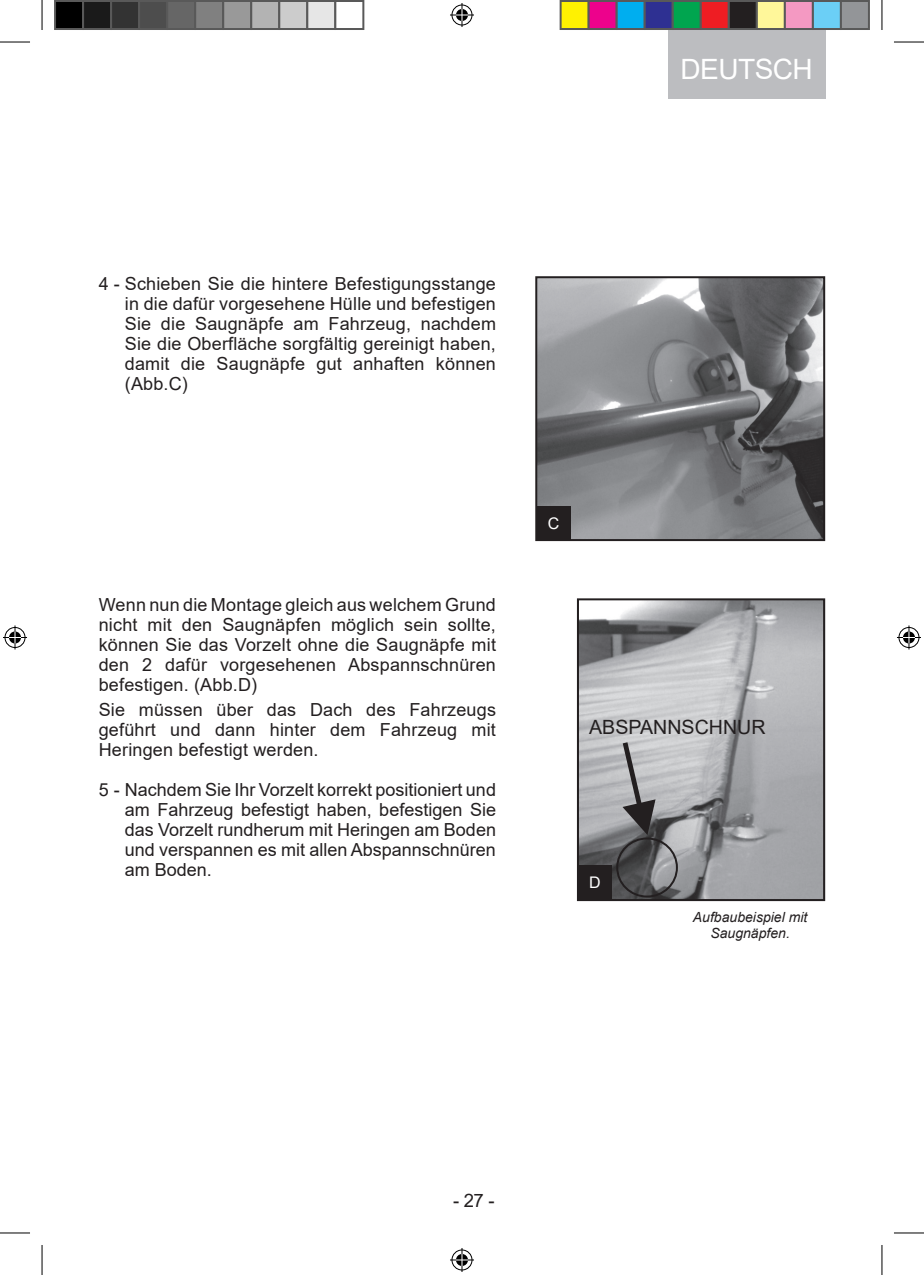
<style>
.page{position:relative;width:924px;height:1275px;background:#fff}
.page>*{position:absolute;margin:0;border:0;box-sizing:border-box;transform-origin:0 0}
.t1{font:28px "Arial";letter-spacing:-.02em;color:#fff}
.t2{font:19.6px "Arial";color:#231f20}
.t3{font:18.6px "Arial";color:#231f20}
.t4{font:18px/20px "Arial";letter-spacing:.01em;color:#231f20;text-align:justify}
.t5{font:16px "Arial";color:#fff}
.t6{font:italic 14px/16px "Arial";color:#231f20;text-align:center}
</style>
<div class="page">
<div style="left:668px;top:14px;width:156px;height:85px;background:#bcbdc0"></div>
<img style="left:579px;top:601px;width:242px;height:297px">
<div style="left:576px;top:598px;width:248px;height:303px;border:2px solid #231f20"></div>
<div style="left:578px;top:865px;width:33px;height:34px;background:#231f20"></div>
<svg style="left:622px;top:742px;width:33px;height:93px;background:#8a8a8c"></svg>
<div style="left:616px;top:837px;width:61px;height:60px;border:2px solid #231f20;border-radius:50%"></div>
<img style="left:538px;top:279px;width:283px;height:259px">
<div style="left:535px;top:276px;width:289px;height:265px;border:2px solid #231f20"></div>
<div style="left:536px;top:506px;width:34px;height:34px;background:#231f20"></div>
<hr style="left:0;top:42px;width:30px;height:1px;background:#000">
<hr style="left:893px;top:42px;width:30px;height:1px;background:#000">
<hr style="left:0;top:1232px;width:30px;height:1px;background:#000">
<hr style="left:893px;top:1232px;width:30px;height:1px;background:#000">
<hr style="left:42px;top:0;width:1px;height:30px;background:#000">
<hr style="left:42px;top:1245px;width:1px;height:30px;background:#000">
<hr style="left:881px;top:0;width:1px;height:30px;background:#000">
<hr style="left:881px;top:1245px;width:1px;height:30px;background:#000">
<svg style="left:450px;top:3px;width:24px;height:24px"></svg>
<svg style="left:450px;top:1248px;width:24px;height:24px"></svg>
<svg style="left:3px;top:625px;width:24px;height:24px"></svg>
<svg style="left:897px;top:625px;width:23px;height:24px"></svg>
<div style="left:55px;top:1px;width:28px;height:28px;background:#000"></div>
<div style="left:54px;top:0;width:30px;height:30px;border:2px solid #595959"></div>
<div style="left:83px;top:1px;width:28px;height:28px;background:#1a1a1a"></div>
<div style="left:82px;top:0;width:30px;height:30px;border:2px solid #595959"></div>
<div style="left:111px;top:1px;width:28px;height:28px;background:#333"></div>
<div style="left:110px;top:0;width:30px;height:30px;border:2px solid #595959"></div>
<div style="left:139px;top:1px;width:28px;height:28px;background:#4d4d4d"></div>
<div style="left:138px;top:0;width:30px;height:30px;border:2px solid #595959"></div>
<div style="left:167px;top:1px;width:28px;height:28px;background:#666"></div>
<div style="left:166px;top:0;width:30px;height:30px;border:2px solid #595959"></div>
<div style="left:195px;top:1px;width:28px;height:28px;background:#808080"></div>
<div style="left:194px;top:0;width:30px;height:30px;border:2px solid #595959"></div>
<div style="left:223px;top:1px;width:28px;height:28px;background:#999"></div>
<div style="left:222px;top:0;width:30px;height:30px;border:2px solid #595959"></div>
<div style="left:251px;top:1px;width:28px;height:28px;background:#b3b3b3"></div>
<div style="left:250px;top:0;width:30px;height:30px;border:2px solid #595959"></div>
<div style="left:279px;top:1px;width:28px;height:28px;background:#ccc"></div>
<div style="left:278px;top:0;width:30px;height:30px;border:2px solid #595959"></div>
<div style="left:307px;top:1px;width:28px;height:28px;background:#e6e6e6"></div>
<div style="left:306px;top:0;width:30px;height:30px;border:2px solid #595959"></div>
<div style="left:334px;top:0;width:30px;height:30px;border:2px solid #595959"></div>
<div style="left:560px;top:1px;width:28px;height:28px;background:#fff101"></div>
<div style="left:559px;top:0;width:30px;height:30px;border:2px solid #595959"></div>
<div style="left:588px;top:1px;width:28px;height:28px;background:#ed028c"></div>
<div style="left:587px;top:0;width:30px;height:30px;border:2px solid #595959"></div>
<div style="left:616px;top:1px;width:28px;height:28px;background:#00aeef"></div>
<div style="left:615px;top:0;width:30px;height:30px;border:2px solid #595959"></div>
<div style="left:644px;top:1px;width:28px;height:28px;background:#2e3092"></div>
<div style="left:643px;top:0;width:30px;height:30px;border:2px solid #595959"></div>
<div style="left:672px;top:1px;width:28px;height:28px;background:#00a54f"></div>
<div style="left:671px;top:0;width:30px;height:30px;border:2px solid #595959"></div>
<div style="left:700px;top:1px;width:28px;height:28px;background:#ee1d23"></div>
<div style="left:699px;top:0;width:30px;height:30px;border:2px solid #595959"></div>
<div style="left:728px;top:1px;width:28px;height:28px;background:#231f20"></div>
<div style="left:727px;top:0;width:30px;height:30px;border:2px solid #595959"></div>
<div style="left:756px;top:1px;width:28px;height:28px;background:#fff79a"></div>
<div style="left:755px;top:0;width:30px;height:30px;border:2px solid #595959"></div>
<div style="left:784px;top:1px;width:28px;height:28px;background:#f499c2"></div>
<div style="left:783px;top:0;width:30px;height:30px;border:2px solid #595959"></div>
<div style="left:812px;top:1px;width:28px;height:28px;background:#6bcff6"></div>
<div style="left:811px;top:0;width:30px;height:30px;border:2px solid #595959"></div>
<div style="left:840px;top:1px;width:28px;height:28px;background:#939598"></div>
<div style="left:839px;top:0;width:30px;height:30px;border:2px solid #595959"></div>
<h1 class="t1" style="left:680px;top:50px;width:133px">DEUTSCH</h1>
<p class="t4" style="left:125px;top:274px;width:372px;text-indent:-26px">4 - Schieben Sie die hintere Befestigungsstange in die dafür vorgesehene Hülle und befestigen Sie die Saugnäpfe am Fahrzeug, nachdem Sie die Oberfläche sorgfältig gereinigt haben, damit die Saugnäpfe gut anhaften können (Abb.C)</p>
<p class="t4" style="left:99px;top:594px;width:398px">Wenn nun die Montage gleich aus welchem Grund nicht mit den Saugnäpfen möglich sein sollte, können Sie das Vorzelt ohne die Saugnäpfe mit den 2 dafür vorgesehenen Abspannschnüren befestigen. (Abb.D)</p>
<p class="t4" style="left:99px;top:700px;width:398px">Sie müssen über das Dach des Fahrzeugs geführt und dann hinter dem Fahrzeug mit Heringen befestigt werden.</p>
<p class="t4" style="left:125px;top:780px;width:372px;text-indent:-26px">5 - Nachdem Sie Ihr Vorzelt korrekt positioniert und am Fahrzeug befestigt haben, befestigen Sie das Vorzelt rundherum mit Heringen am Boden und verspannen es mit allen Abspannschnüren am Boden.</p>
<p class="t5" style="left:547px;top:512px;width:13px">C</p>
<p class="t2" style="left:589px;top:713px;width:178px">ABSPANNSCHNUR</p>
<p class="t5" style="left:589px;top:871px;width:13px">D</p>
<p class="t6" style="left:692px;top:909px;width:116px">Aufbaubeispiel mit<br>Saugnäpfen.</p>
<p class="t3" style="left:453px;top:1187px;width:43px">- 27 -</p>
</div>
